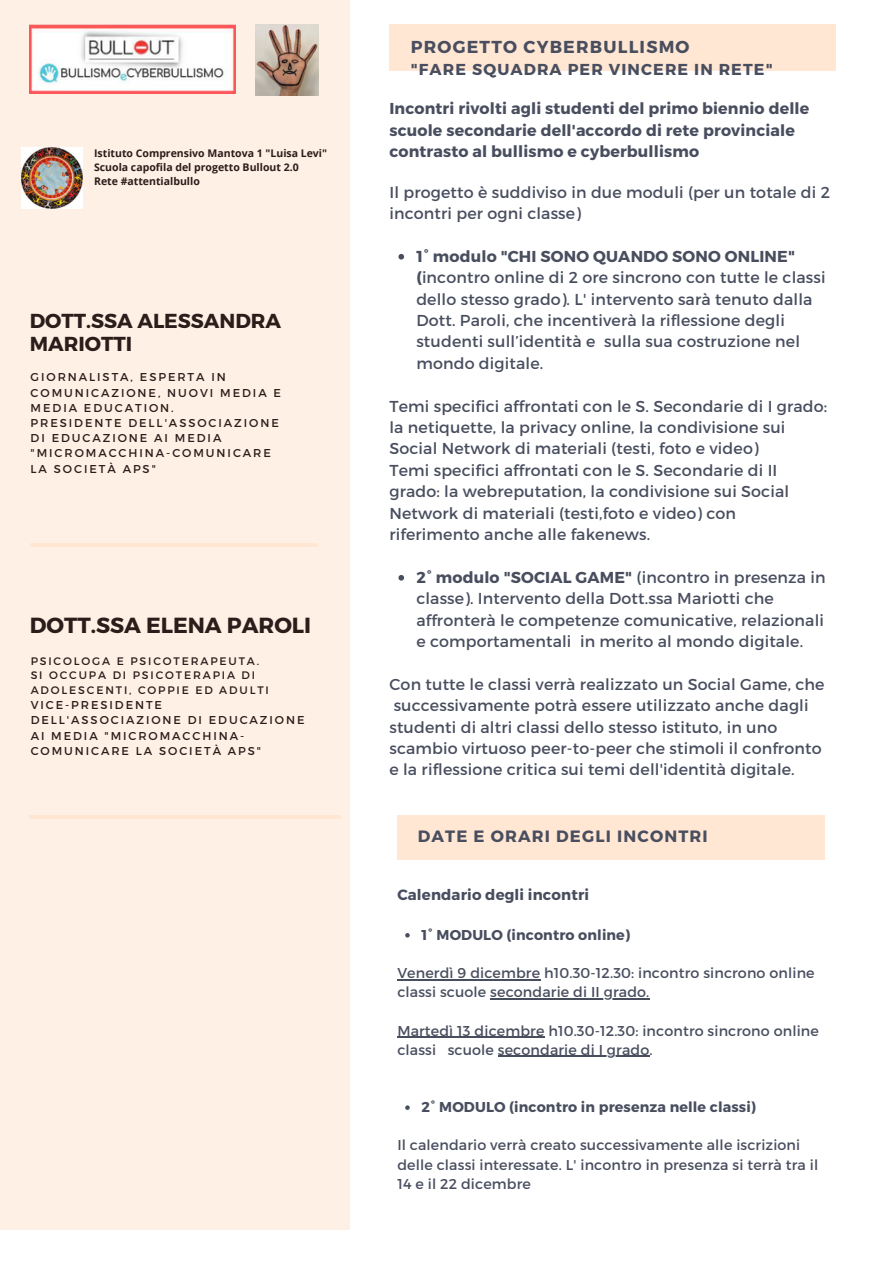
<style>
.page{position:relative;width:894px;height:1264px;background:#fff}
.page>*{position:absolute;margin:0;border:0;box-sizing:border-box;transform-origin:0 0}
.t1{font:700 21.9px "Montserrat";color:#2a1d1a}
.t2{font:700 20.25px/23.7px "Montserrat";color:#2a1d1a}
.t3{font:700 17.25px "Montserrat";letter-spacing:.07em;color:#494e5f}
.t4{font:700 16.35px "Montserrat";letter-spacing:.07em;color:#494e5f}
.t5{font:700 15.9px/21.5px "Montserrat";letter-spacing:.01em;color:#494e5f}
.t6{font:700 15.9px "Montserrat";letter-spacing:.07em;color:#494e5f}
.t7{font:15.75px/21.5px "Montserrat";letter-spacing:.01em;color:#494e5f}
.t8{font:700 15px "Montserrat";letter-spacing:.01em;color:#494e5f}
.t9{font:14.25px/19.2px "Montserrat";letter-spacing:.01em;color:#494e5f}
.t10{font:700 14.25px "Montserrat";letter-spacing:.01em;color:#494e5f}
.t11{font:11.4px/15.1px "Montserrat";letter-spacing:.17em;color:#2a1d1a}
.t12{font:10.95px/14.5px "Montserrat";letter-spacing:.17em;color:#2a1d1a}
.t13{font:700 10.5px/14px "Open Sans";color:#2a1d1a}
.s1{font-weight:700}
</style>
<div class="page">
<div style="left:0;top:0;width:349px;height:1229px;background:#fff0e5"></div>
<div style="left:389px;top:24px;width:446px;height:47px;background:#ffe7d4"></div>
<svg style="left:398px;top:254px;width:6px;height:5px"></svg>
<svg style="left:398px;top:575px;width:6px;height:5px"></svg>
<hr style="left:30px;top:543px;width:287px;height:4px;background:#ffe7d4">
<div style="left:397px;top:814px;width:427px;height:45px;background:#ffe7d4"></div>
<svg style="left:405px;top:933px;width:4px;height:4px"></svg>
<svg style="left:405px;top:1105px;width:4px;height:4px"></svg>
<hr style="left:397px;top:979px;width:56px;height:1px;background:#494e5f">
<hr style="left:453px;top:979px;width:87px;height:1px;background:#494e5f">
<hr style="left:490px;top:998px;width:159px;height:1px;background:#494e5f">
<hr style="left:397px;top:1036px;width:147px;height:1px;background:#494e5f">
<hr style="left:498px;top:1055px;width:151px;height:1px;background:#494e5f">
<img style="left:30px;top:24px;width:206px;height:69px">
<img style="left:255px;top:24px;width:63px;height:71px">
<img style="left:22px;top:148px;width:60px;height:61px">
<svg style="left:30px;top:815px;width:311px;height:3px"></svg>
<p class="t13" style="left:94px;top:146px;width:234px">Istituto Comprensivo Mantova 1 "Luisa Levi"<br>Scuola capofila del progetto Bullout 2.0<br>Rete #attentialbullo</p>
<p class="t2" style="left:30px;top:307px;width:253px">DOTT.SSA ALESSANDRA<br>MARIOTTI</p>
<p class="t11" style="left:31px;top:369px;width:252px">GIORNALISTA, ESPERTA IN<br>COMUNICAZIONE, NUOVI MEDIA E<br>MEDIA EDUCATION.<br>PRESIDENTE DELL'ASSOCIAZIONE<br>DI EDUCAZIONE AI MEDIA "MICROMACCHINA-COMUNICARE<br>LA SOCIETÀ APS"</p>
<h1 class="t1" style="left:30px;top:611px;width:283px">DOTT.SSA ELENA PAROLI</h1>
<p class="t12" style="left:31px;top:652px;width:239px">PSICOLOGA E PSICOTERAPEUTA.<br>SI OCCUPA DI PSICOTERAPIA DI<br>ADOLESCENTI, COPPIE ED ADULTI</p>
<p class="t11" style="left:31px;top:696px;width:275px">VICE-PRESIDENTE<br>DELL'ASSOCIAZIONE DI EDUCAZIONE<br>AI MEDIA "MICROMACCHINA-<br>COMUNICARE LA SOCIETÀ APS"</p>
<p class="t3" style="left:411px;top:35px;width:280px">PROGETTO CYBERBULLISMO</p>
<p class="t6" style="left:411px;top:59px;width:363px">"FARE SQUADRA PER VINCERE IN RETE"</p>
<p class="t5" style="left:389px;top:97px;width:421px">Incontri rivolti agli studenti del primo biennio delle scuole secondarie dell'accordo di rete provinciale contrasto al bullismo e cyberbullismo</p>
<p class="t7" style="left:389px;top:180px;width:442px">Il progetto è suddiviso in due moduli (per un totale di 2 incontri per ogni classe)</p>
<p class="t7" style="left:416px;top:245px;width:410px"><span class="s1">1° modulo "CHI SONO QUANDO SONO ONLINE" (</span>incontro online di 2 ore sincrono con tutte le classi dello stesso grado). L' intervento sarà tenuto dalla Dott. Paroli, che incentiverà la riflessione degli studenti sull’identità e sulla sua costruzione nel mondo digitale.</p>
<p class="t7" style="left:389px;top:394px;width:439px">Temi specifici affrontati con le S. Secondarie di I grado: la netiquette, la privacy online, la condivisione sui Social Network di materiali (testi, foto e video)<br>Temi specifici affrontati con le S. Secondarie di II grado: la webreputation, la condivisione sui Social Network di materiali (testi,foto e video) con riferimento anche alle fakenews.</p>
<p class="t7" style="left:416px;top:565px;width:411px"><span class="s1">2° modulo "SOCIAL GAME"</span> (incontro in presenza in classe). Intervento della Dott.ssa Mariotti che affronterà le competenze comunicative, relazionali e comportamentali in merito al mondo digitale.</p>
<p class="t7" style="left:389px;top:672px;width:436px">Con tutte le classi verrà realizzato un Social Game, che successivamente potrà essere utilizzato anche dagli studenti di altri classi dello stesso istituto, in uno scambio virtuoso peer-to-peer che stimoli il confronto e la riflessione critica sui temi dell'identità digitale.</p>
<p class="t4" style="left:417px;top:825px;width:291px">DATE E ORARI DEGLI INCONTRI</p>
<p class="t8" style="left:397px;top:885px;width:193px">Calendario degli incontri</p>
<p class="t10" style="left:421px;top:925px;width:210px">1° MODULO (incontro online)</p>
<p class="t9" style="left:397px;top:962px;width:418px">Venerdì 9 dicembre h10.30-12.30: incontro sincrono online classi scuole secondarie di II grado.</p>
<p class="t9" style="left:397px;top:1020px;width:423px">Martedì 13 dicembre h10.30-12.30: incontro sincrono online classi scuole secondarie di I grado.</p>
<p class="t10" style="left:421px;top:1097px;width:336px">2° MODULO (incontro in presenza nelle classi)</p>
<p class="t9" style="left:397px;top:1135px;width:422px">Il calendario verrà creato successivamente alle iscrizioni delle classi interessate. L' incontro in presenza si terrà tra il<br>14 e il 22 dicembre</p>
</div>
